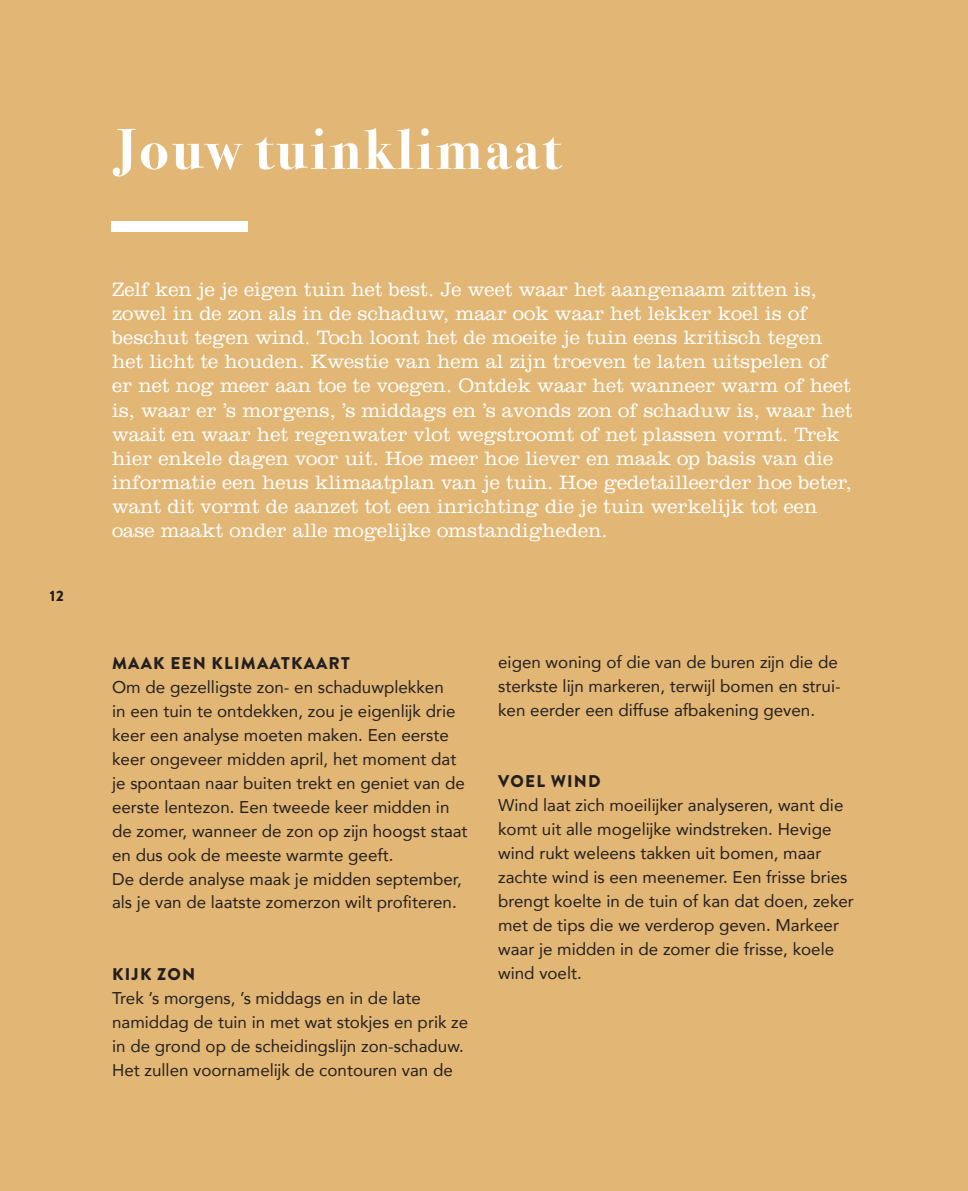
<style>
.page{position:relative;width:968px;height:1191px;background:#fff}
.page>*{position:absolute;margin:0;border:0;box-sizing:border-box;transform-origin:0 0}
.t1{font:700 57.75px "Bodoni Svty Two OSITCTT";letter-spacing:.05em;color:#fff}
.t2{font:300 20.12px/24.2px "Clarendon LT Std";color:#fff}
.t3{font:16.97px/24px "Avenir";color:#231f20}
.t4{font:900 16.97px "Brandon Grotesque";letter-spacing:.07em;color:#231f20}
.t5{font:900 15.05px "Brandon Grotesque";color:#231f20}
</style>
<div class="page">
<div style="left:0;top:0;width:967px;height:1191px;background:#e2b674"></div>
<div style="left:111px;top:222px;width:137px;height:10px;background:#fff"></div>
<p class="t5" style="left:50px;top:585px;width:16px">12</p>
<h1 class="t1" style="left:112px;top:116px;width:449px">Jouw tuinklimaat</h1>
<p class="t2" style="left:112px;top:277px;width:742px">Zelf ken je je eigen tuin het best. Je weet waar het aangenaam zitten is, zowel in de zon als in de schaduw, maar ook waar het lekker koel is of beschut tegen wind. Toch loont het de moeite je tuin eens kritisch tegen het licht te houden. Kwestie van hem al zijn troeven te laten uitspelen of er net nog meer aan toe te voegen. Ontdek waar het wanneer warm of heet is, waar er ’s morgens, ’s middags en ’s avonds zon of schaduw is, waar het waait en waar het regenwater vlot wegstroomt of net plassen vormt. Trek hier enkele dagen voor uit. Hoe meer hoe liever en maak op basis van die informatie een heus klimaatplan van je tuin. Hoe gedetailleerder hoe beter, want dit vormt de aanzet tot een inrichting die je tuin werkelijk tot een oase maakt onder alle mogelijke omstandigheden.</p>
<p class="t4" style="left:112px;top:651px;width:239px">MAAK EEN KLIMAATKAART</p>
<p class="t3" style="left:112px;top:674px;width:357px">Om de gezelligste zon- en schaduwplekken<br>in een tuin te ontdekken, zou je eigenlijk drie keer een analyse moeten maken. Een eerste keer ongeveer midden april, het moment dat je spontaan naar buiten trekt en geniet van de eerste lentezon. Een tweede keer midden in de zomer, wanneer de zon op zijn hoogst staat en dus ook de meeste warmte geeft.<br>De derde analyse maak je midden september, als je van de laatste zomerzon wilt profiteren.</p>
<p class="t4" style="left:112px;top:962px;width:85px">KIJK ZON</p>
<p class="t3" style="left:112px;top:986px;width:357px">Trek ’s morgens, ’s middags en in de late namiddag de tuin in met wat stokjes en prik ze in de grond op de scheidingslijn zon-schaduw.<br>Het zullen voornamelijk de contouren van de</p>
<p class="t3" style="left:498px;top:649px;width:344px">eigen woning of die van de buren zijn die de sterkste lijn markeren, terwijl bomen en strui&shy;ken eerder een diffuse afbakening geven.</p>
<p class="t4" style="left:498px;top:769px;width:104px">VOEL WIND</p>
<p class="t3" style="left:498px;top:793px;width:357px">Wind laat zich moeilijker analyseren, want die komt uit alle mogelijke windstreken. Hevige wind rukt weleens takken uit bomen, maar zachte wind is een meenemer. Een frisse bries brengt koelte in de tuin of kan dat doen, zeker met de tips die we verderop geven. Markeer waar je midden in de zomer die frisse, koele wind voelt.</p>
</div>
